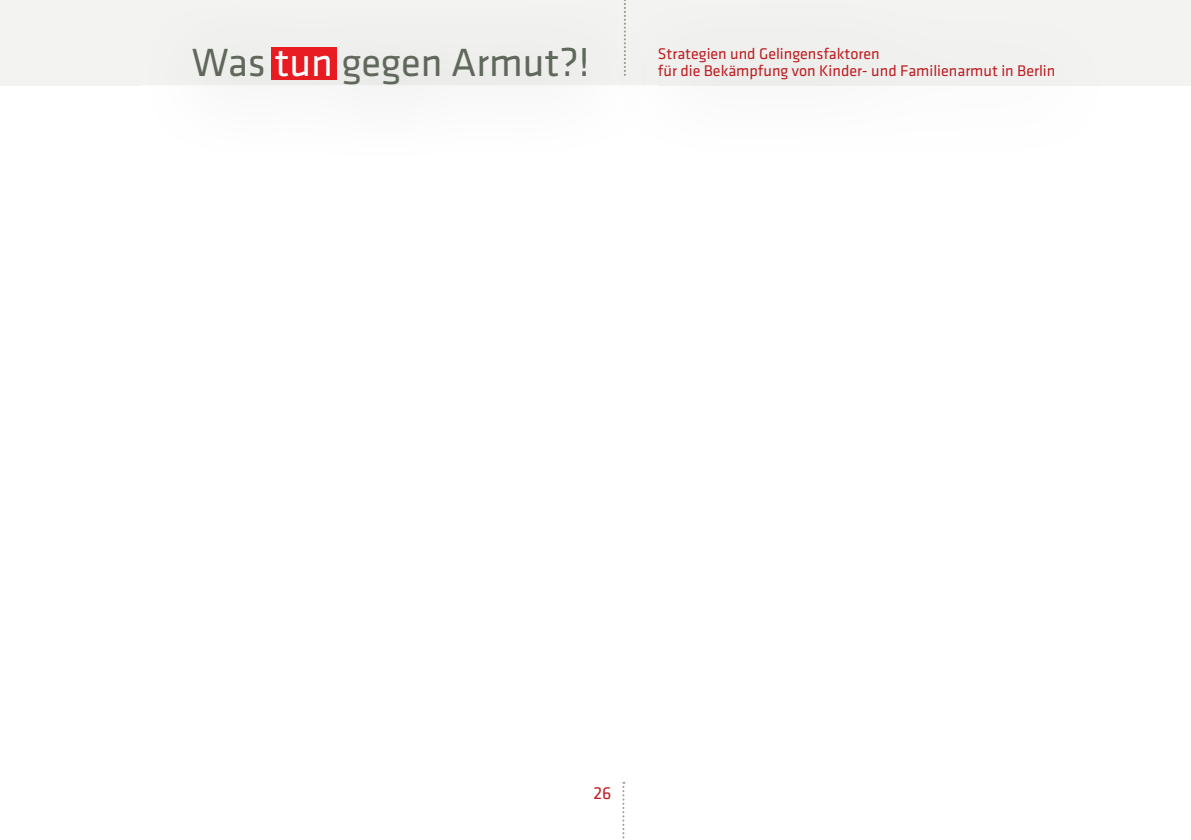
<style>
.page{position:relative;width:1191px;height:840px;background:#fff}
.page>*{position:absolute;margin:0;border:0;box-sizing:border-box;transform-origin:0 0}
.t1{font:40.8px "Klavika Basic";color:#60685c}
.t2{font:18px "Klavika Basic";color:#be1e23}
.t3{font:16px/17.2px "Klavika Basic";color:#be1e23}
.s1{color:#fff}
</style>
<div class="page">
<div style="left:0;top:0;width:1191px;height:85px;background:#f3f3f1"></div>
<svg style="left:622px;top:781px;width:2px;height:58px"></svg>
<div style="left:271px;top:48px;width:65px;height:32px;background:#e81b22"></div>
<svg style="left:624px;top:0;width:2px;height:76px"></svg>
<h1 class="t1" style="left:192px;top:47px;width:399px">Was <span class="s1">tun</span> gegen Armut?!</h1>
<p class="t3" style="left:658px;top:46px;width:399px">Strategien und Gelingensfaktoren<br>für die Bekämpfung von Kinder- und Familienarmut in Berlin</p>
<p class="t2" style="left:593px;top:785px;width:19px">26</p>
</div>
